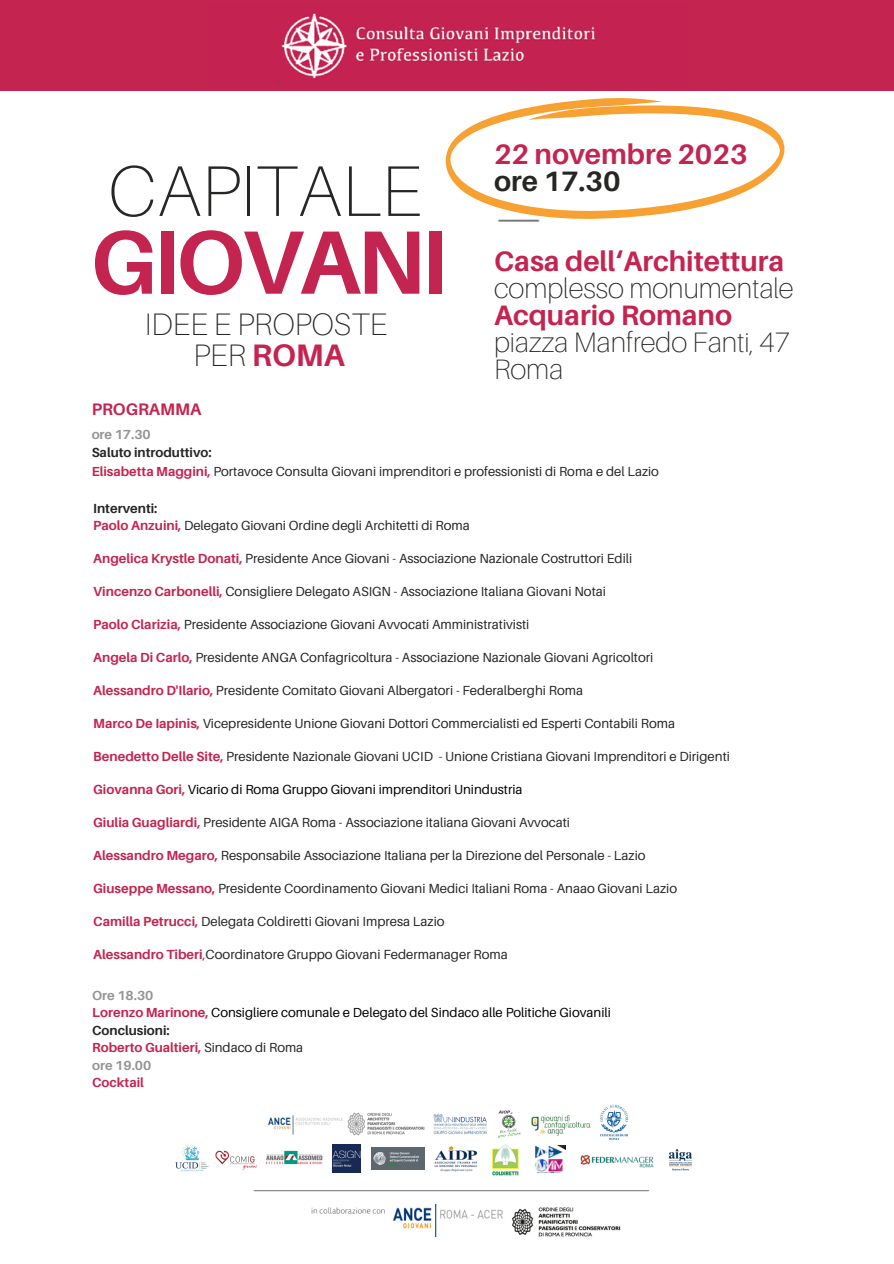
<style>
.page{position:relative;width:894px;height:1264px;background:#fff}
.page>*{position:absolute;margin:0;border:0;box-sizing:border-box;transform-origin:0 0}
.t1{font:700 90px "Aileron";letter-spacing:-.04em;color:#c42450}
.t2{font:100 71.7px "Aileron";color:#262625}
.t3{font:100 31.05px "Aileron";color:#262625}
.t4{font:700 31.05px "Aileron";color:#c42450}
.t5{font:700 28.05px "Aileron";color:#c42450}
.t6{font:100 28.05px "Aileron";color:#262625}
.t7{font:700 28.05px "Aileron";color:#262625}
.t8{font:700 16.65px "Aileron";color:#c42450}
.t9{font:13.2px "Aileron";color:#262625}
.t10{font:13.2px "Aileron";color:#000}
.t11{font:700 13.2px "Aileron";color:#262625}
.t12{font:700 13.2px "Aileron";color:#c42450}
.t13{font:700 13.2px "Aileron";color:#949494}
.s1{font-weight:100;color:#262625}
.s2{font-weight:700;color:#c42450}
.s3{color:#c42450}
.s4{font-weight:400;color:#262625}
</style>
<div class="page">
<div style="left:0;top:0;width:893px;height:90px;background:#c42450"></div>
<img style="left:278px;top:13px;width:317px;height:70px">
<img style="left:311px;top:1207px;width:310px;height:30px">
<img style="left:393px;top:1204px;width:112px;height:32px">
<img style="left:497px;top:220px;width:43px;height:2px">
<img style="left:267px;top:1115px;width:76px;height:20px">
<img style="left:433px;top:1113px;width:54px;height:21px">
<img style="left:498px;top:1110px;width:23px;height:29px">
<img style="left:531px;top:1115px;width:60px;height:21px">
<img style="left:347px;top:1112px;width:77px;height:23px">
<img style="left:215px;top:1150px;width:43px;height:20px">
<img style="left:434px;top:1146px;width:43px;height:25px">
<img style="left:535px;top:1145px;width:30px;height:28px">
<img style="left:492px;top:1144px;width:27px;height:31px">
<img style="left:371px;top:1147px;width:53px;height:22px">
<img style="left:175px;top:1144px;width:34px;height:28px">
<img style="left:580px;top:1155px;width:74px;height:13px">
<img style="left:668px;top:1149px;width:24px;height:22px">
<img style="left:332px;top:1144px;width:29px;height:28px">
<img style="left:600px;top:1104px;width:29px;height:36px">
<img style="left:266px;top:1150px;width:57px;height:15px">
<svg style="left:445px;top:98px;width:340px;height:122px"></svg>
<p class="t2" style="left:108px;top:146px;width:315px">CAPITALE</p>
<p class="t1" style="left:90px;top:206px;width:359px">GIOVANI</p>
<p class="t3" style="left:145px;top:305px;width:244px">IDEE E PROPOSTE</p>
<p class="t4" style="left:193px;top:335px;width:153px"><span class="s1">PER</span> ROMA</p>
<p class="t8" style="left:92px;top:399px;width:111px">PROGRAMMA</p>
<p class="t5" style="left:494px;top:137px;width:255px">22 novembre 2023</p>
<p class="t7" style="left:494px;top:164px;width:128px">ore 17.30</p>
<p class="t5" style="left:494px;top:244px;width:291px">Casa dell‘Architettura</p>
<p class="t6" style="left:494px;top:271px;width:301px">complesso monumentale</p>
<p class="t5" style="left:494px;top:298px;width:239px">Acquario Romano</p>
<p class="t6" style="left:494px;top:325px;width:297px">piazza Manfredo Fanti, 47</p>
<p class="t6" style="left:494px;top:352px;width:71px">Roma</p>
<p class="t13" style="left:92px;top:426px;width:61px">ore 17.30</p>
<p class="t11" style="left:92px;top:444px;width:121px">Saluto introduttivo:</p>
<p class="t9" style="left:92px;top:463px;width:568px"><span class="s2">Elisabetta Maggini,</span> Portavoce Consulta Giovani imprenditori e professionisti di Roma e del Lazio</p>
<p class="t11" style="left:93px;top:500px;width:66px">Interventi:</p>
<p class="t9" style="left:93px;top:517px;width:378px"><span class="s2">Paolo Anzuini,</span> Delegato Giovani Ordine degli Architetti di Roma</p>
<p class="t9" style="left:93px;top:550px;width:540px"><span class="s2">Angelica Krystle Donati,</span> Presidente Ance Giovani - Associazione Nazionale Costruttori Edili</p>
<p class="t9" style="left:93px;top:583px;width:514px"><span class="s2">Vincenzo Carbonelli,</span> Consigliere Delegato ASIGN - Associazione Italiana Giovani Notai</p>
<p class="t9" style="left:93px;top:616px;width:437px"><span class="s2">Paolo Clarizia,</span> Presidente Associazione Giovani Avvocati Amministrativisti</p>
<p class="t9" style="left:93px;top:649px;width:561px"><span class="s2">Angela Di Carlo,</span> Presidente ANGA Confagricoltura - Associazione Nazionale Giovani Agricoltori</p>
<p class="t9" style="left:93px;top:682px;width:491px"><span class="s2">Alessandro D'Ilario,</span> Presidente Comitato Giovani Albergatori - Federalberghi Roma</p>
<p class="t9" style="left:93px;top:715px;width:583px"><span class="s2">Marco De Iapinis,</span> Vicepresidente Unione Giovani Dottori Commercialisti ed Esperti Contabili Roma</p>
<p class="t9" style="left:93px;top:748px;width:638px"><span class="s2">Benedetto Delle Site,</span> Presidente Nazionale Giovani UCID - Unione Cristiana Giovani Imprenditori e Dirigenti</p>
<p class="t10" style="left:93px;top:781px;width:430px"><span class="s2">Giovanna Gori,</span> Vicario di Roma Gruppo Giovani imprenditori Unindustria</p>
<p class="t9" style="left:93px;top:814px;width:478px"><span class="s2">Giulia Guagliardi,</span> Presidente AIGA Roma - Associazione italiana Giovani Avvocati</p>
<p class="t9" style="left:93px;top:847px;width:553px"><span class="s2">Alessandro Megaro,</span> Responsabile Associazione Italiana per la Direzione del Personale - Lazio</p>
<p class="t9" style="left:93px;top:880px;width:585px"><span class="s2">Giuseppe Messano,</span> Presidente Coordinamento Giovani Medici Italiani Roma - Anaao Giovani Lazio</p>
<p class="t9" style="left:93px;top:913px;width:353px"><span class="s2">Camilla Petrucci,</span> Delegata Coldiretti Giovani Impresa Lazio</p>
<p class="t9" style="left:93px;top:946px;width:416px"><span class="s2">Alessandro Tiberi</span><span class="s3">,</span>Coordinatore Gruppo Giovani Federmanager Roma</p>
<p class="t13" style="left:92px;top:986px;width:63px">Ore 18.30</p>
<p class="t10" style="left:92px;top:1004px;width:520px"><span class="s2">Lorenzo Marinone,</span> Consigliere comunale e Delegato del Sindaco alle Politiche Giovanili</p>
<p class="t11" style="left:92px;top:1021px;width:79px">Conclusioni:</p>
<p class="t12" style="left:92px;top:1039px;width:212px">Roberto Gualtieri, <span class="s4">Sindaco di Roma</span></p>
<p class="t13" style="left:92px;top:1056px;width:61px">ore 19.00</p>
<p class="t12" style="left:92px;top:1074px;width:53px">Cocktail</p>
</div>
